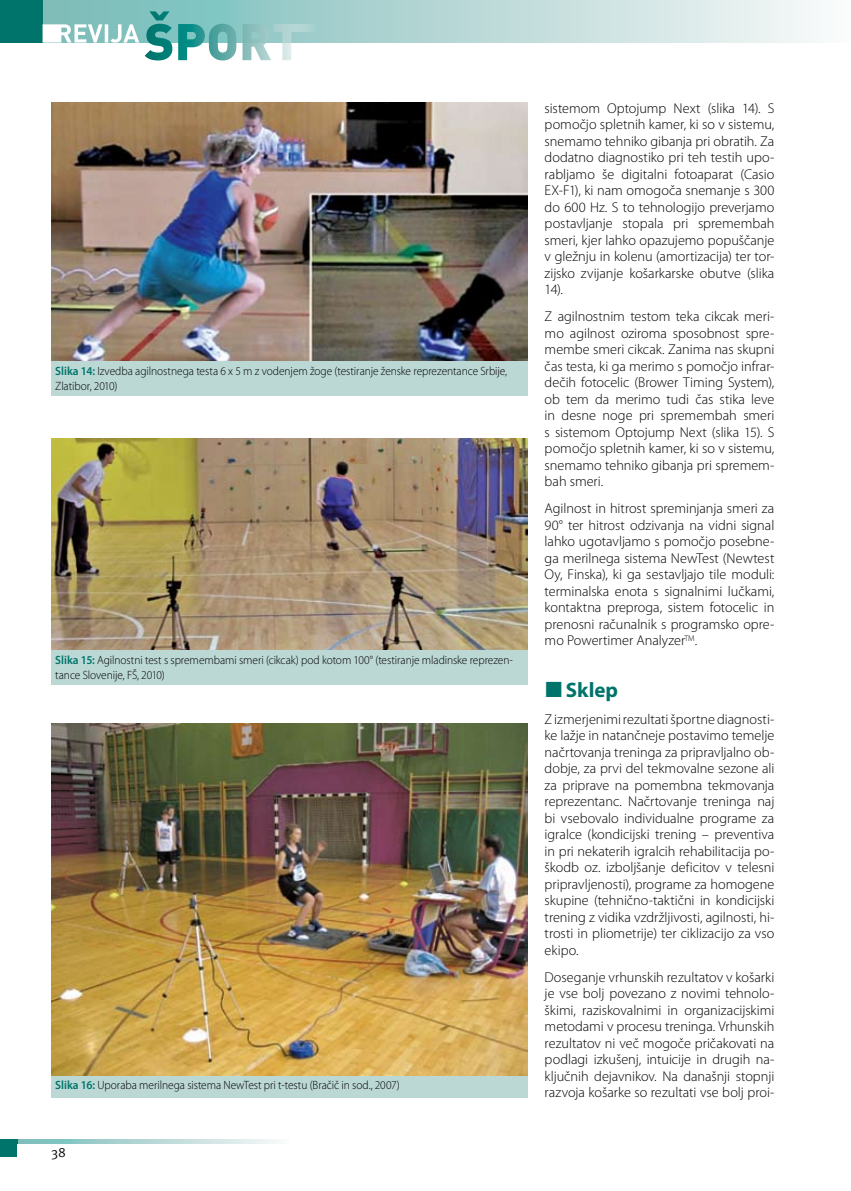
<style>
.page{position:relative;width:851px;height:1191px;background:#fff}
.page>*{position:absolute;margin:0;border:0;box-sizing:border-box;transform-origin:0 0}
.t1{font:700 21px "Myriad Pro";color:#00746a}
.t2{font:300 14.25px/16.5px "Myriad Pro";letter-spacing:-.005em;color:#000;text-align:justify}
.t3{font:13.5px "Meta Pro";color:#000}
.t4{font:300 12px/15px "Myriad Pro";letter-spacing:-.005em;color:#000;scale:.95 1}
.s1{font-weight:600;color:#00746a}
</style>
<div class="page">
<div style="left:0;top:0;width:850px;height:43px;background:linear-gradient(to right,#69b5b2,#f9f8f8)"></div>
<div style="left:0;top:0;width:43px;height:43px;background:#00746a"></div>
<div style="left:0;top:1140px;width:289px;height:17px;background:linear-gradient(to right,#6bb7b3,#f9f8f8)"></div>
<svg style="left:145px;top:11px;width:170px;height:49px"></svg>
<svg style="left:43px;top:24px;width:96px;height:19px"></svg>
<div style="left:0;top:1140px;width:17px;height:17px;background:#00746a"></div>
<div style="left:17px;top:1144px;width:272px;height:13px;background:#fff"></div>
<img style="left:51px;top:102px;width:476px;height:259px">
<img style="left:51px;top:438px;width:476px;height:213px">
<img style="left:51px;top:723px;width:476px;height:353px">
<div style="left:51px;top:361px;width:476px;height:34px;background:#bbd8d5"></div>
<div style="left:51px;top:651px;width:476px;height:34px;background:#bbd8d5"></div>
<div style="left:51px;top:1076px;width:476px;height:21px;background:#bbd8d5"></div>
<p class="t4" style="left:55px;top:363px;width:477px"><span class="s1">Slika 14:</span> Izvedba agilnostnega testa 6 x 5 m z vodenjem žoge (testiranje ženske reprezentance Srbije,<br>Zlatibor, 2010)</p>
<p class="t4" style="left:55px;top:653px;width:483px"><span class="s1">Slika 15:</span> Agilnostni test s spremembami smeri (cikcak) pod kotom 100° (testiranje mladinske reprezen&shy;tance Slovenije, FŠ, 2010)</p>
<p class="t4" style="left:55px;top:1078px;width:364px"><span class="s1">Slika 16:</span> Uporaba merilnega sistema NewTest pri t-testu (Bračič in sod., 2007)</p>
<p class="t3" style="left:51px;top:1144px;width:16px">38</p>
<p class="t2" style="left:544px;top:100px;width:231px">sistemom Optojump Next (slika 14). S pomočjo spletnih kamer, ki so v sistemu, snemamo tehniko gibanja pri obratih. Za dodatno diagnostiko pri teh testih upo&shy;rabljamo še digitalni fotoaparat (Casio EX-F1), ki nam omogoča snemanje s 300 do 600 Hz. S to tehnologijo preverjamo postavljanje stopala pri spremembah smeri, kjer lahko opazujemo popuščanje v gležnju in kolenu (amortizacija) ter tor&shy;zijsko zvijanje košarkarske obutve (slika 14).</p>
<p class="t2" style="left:544px;top:308px;width:231px">Z agilnostnim testom teka cikcak meri&shy;mo agilnost oziroma sposobnost spre&shy;membe smeri cikcak. Zanima nas skupni čas testa, ki ga merimo s pomočjo infrar&shy;dečih fotocelic (Brower Timing System), ob tem da merimo tudi čas stika leve in desne noge pri spremembah smeri s sistemom Optojump Next (slika 15). S pomočjo spletnih kamer, ki so v sistemu, snemamo tehniko gibanja pri spremem&shy;bah smeri.</p>
<p class="t2" style="left:544px;top:500px;width:231px">Agilnost in hitrost spreminjanja smeri za 90° ter hitrost odzivanja na vidni signal lahko ugotavljamo s pomočjo posebne&shy;ga merilnega sistema NewTest (Newtest Oy, Finska), ki ga sestavljajo tile moduli: terminalska enota s signalnimi lučkami, kontaktna preproga, sistem fotocelic in prenosni računalnik s programsko opre&shy;mo Powertimer Analyzer<sup>TM</sup>.</p>
<h1 class="t1" style="left:566px;top:678px;width:54px">Sklep</h1>
<p class="t2" style="left:544px;top:711px;width:231px">Z izmerjenimi rezultati športne diagnosti&shy;ke lažje in natančneje postavimo temelje načrtovanja treninga za pripravljalno ob&shy;dobje, za prvi del tekmovalne sezone ali za priprave na pomembna tekmovanja reprezentanc. Načrtovanje treninga naj bi vsebovalo individualne programe za igralce (kondicijski trening – preventiva in pri nekaterih igralcih rehabilitacija po&shy;škodb oz. izboljšanje deficitov v telesni pripravljenosti), programe za homogene skupine (tehnično-taktični in kondicijski trening z vidika vzdržljivosti, agilnosti, hi&shy;trosti in pliometrije) ter ciklizacijo za vso ekipo.</p>
<p class="t2" style="left:544px;top:969px;width:231px">Doseganje vrhunskih rezultatov v košarki je vse bolj povezano z novimi tehnolo&shy;škimi, raziskovalnimi in organizacijskimi metodami v procesu treninga. Vrhunskih rezultatov ni več mogoče pričakovati na podlagi izkušenj, intuicije in drugih na&shy;ključnih dejavnikov. Na današnji stopnji razvoja košarke so rezultati vse bolj proi-</p>
</div>
